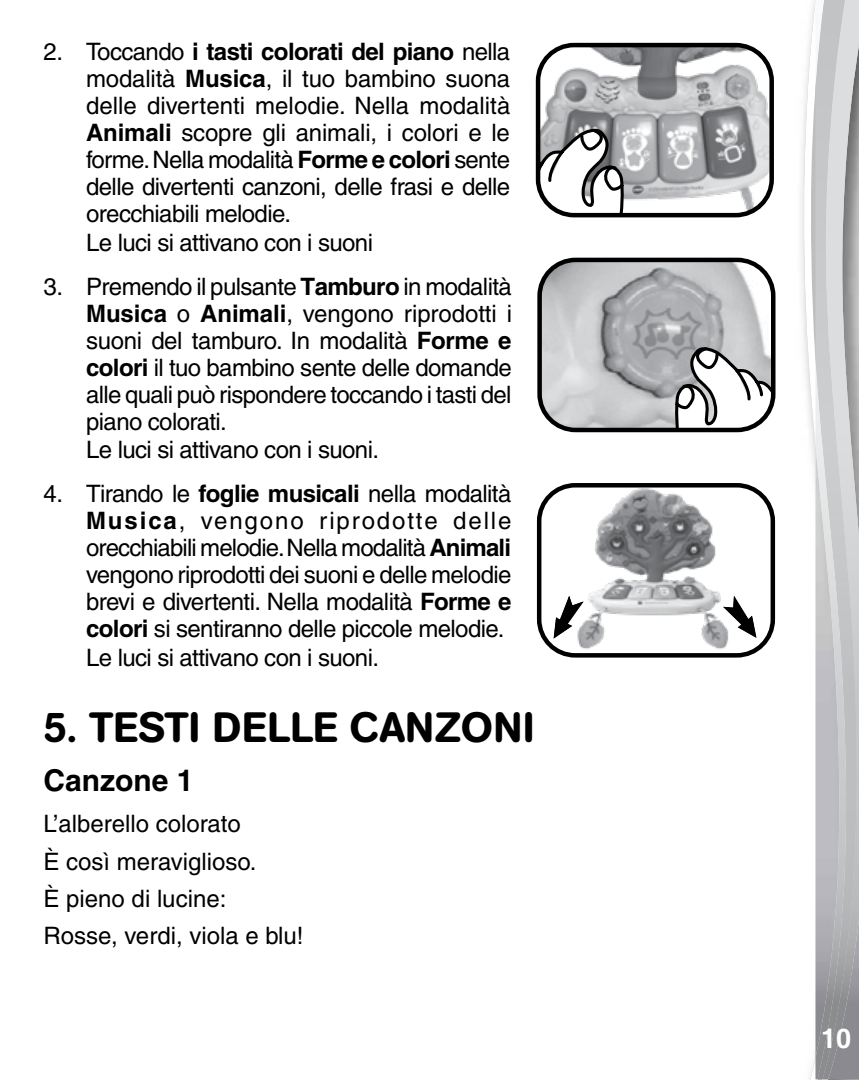
<style>
.page{position:relative;width:859px;height:1080px;background:#fff}
.page>*{position:absolute;margin:0;border:0;box-sizing:border-box;transform-origin:0 0}
.t1{font:500 42px "AG Book Rounded";letter-spacing:.01em;color:#000}
.t2{font:700 30px "Helvetica";color:#000}
.t3{font:700 27px "Helvetica";color:#fff}
.t4{font:500 24px/27.3px "Helvetica";letter-spacing:-.025em;color:#000}
.t5{font:500 24px/37.2px "Helvetica";color:#000}
.s1{font-weight:700}
</style>
<div class="page">
<img style="left:541px;top:48px;width:228px;height:166px">
<svg style="left:539px;top:125px;width:88px;height:90px"></svg>
<div style="left:536px;top:43px;width:238px;height:174px;border:4px solid #000;border-radius:36px"></div>
<svg style="left:803px;top:0;width:12px;height:1080px"></svg>
<img style="left:849px;top:0;width:10px;height:1079px">
<img style="left:815px;top:0;width:34px;height:1079px">
<img style="left:563px;top:488px;width:166px;height:165px">
<div style="left:537px;top:483px;width:238px;height:175px;border:4px solid #000;border-radius:36px"></div>
<svg style="left:722px;top:595px;width:35px;height:43px"></svg>
<svg style="left:553px;top:595px;width:31px;height:44px"></svg>
<img style="left:542px;top:260px;width:231px;height:167px">
<svg style="left:672px;top:343px;width:101px;height:86px"></svg>
<div style="left:537px;top:258px;width:238px;height:174px;border:4px solid #000;border-radius:36px"></div>
<p class="t4" style="left:86px;top:38px;width:426px;text-indent:-43px">2. Toccando <span class="s1">i tasti colorati del piano</span> nella modalità <span class="s1">Musica</span>, il tuo bambino suona delle divertenti melodie. Nella modalità <span class="s1">Animali</span> scopre gli animali, i colori e le forme. Nella modalità <span class="s1">Forme e colori</span> sente delle divertenti canzoni, delle frasi e delle orecchiabili melodie.<br>Le luci si attivano con i suoni</p>
<p class="t4" style="left:86px;top:272px;width:427px;text-indent:-43px">3. Premendo il pulsante <span class="s1">Tamburo</span> in modalità <span class="s1">Musica</span> o <span class="s1">Animali</span>, vengono riprodotti i suoni del tamburo. In modalità <span class="s1">Forme e colori</span> il tuo bambino sente delle domande alle quali può rispondere toccando i tasti del piano colorati.<br>Le luci si attivano con i suoni.</p>
<p class="t4" style="left:86px;top:480px;width:427px;text-indent:-43px">4. Tirando le <span class="s1">foglie musicali</span> nella modalità <span class="s1">Musica</span>, vengono riprodotte delle orecchiabili melodie. Nella modalità <span class="s1">Animali </span>vengono riprodotti dei suoni e delle melodie brevi e divertenti. Nella modalità <span class="s1">Forme e colori</span> si sentiranno delle piccole melodie.<br>Le luci si attivano con i suoni.</p>
<h1 class="t1" style="left:44px;top:703px;width:493px">5. TESTI DELLE CANZONI</h1>
<p class="t2" style="left:44px;top:762px;width:152px">Canzone 1</p>
<p class="t5" style="left:44px;top:805px;width:261px">L’alberello colorato<br>È così meraviglioso.<br>È pieno di lucine:<br>Rosse, verdi, viola e blu!</p>
<p class="t3" style="left:821px;top:1022px;width:32px">10</p>
</div>
